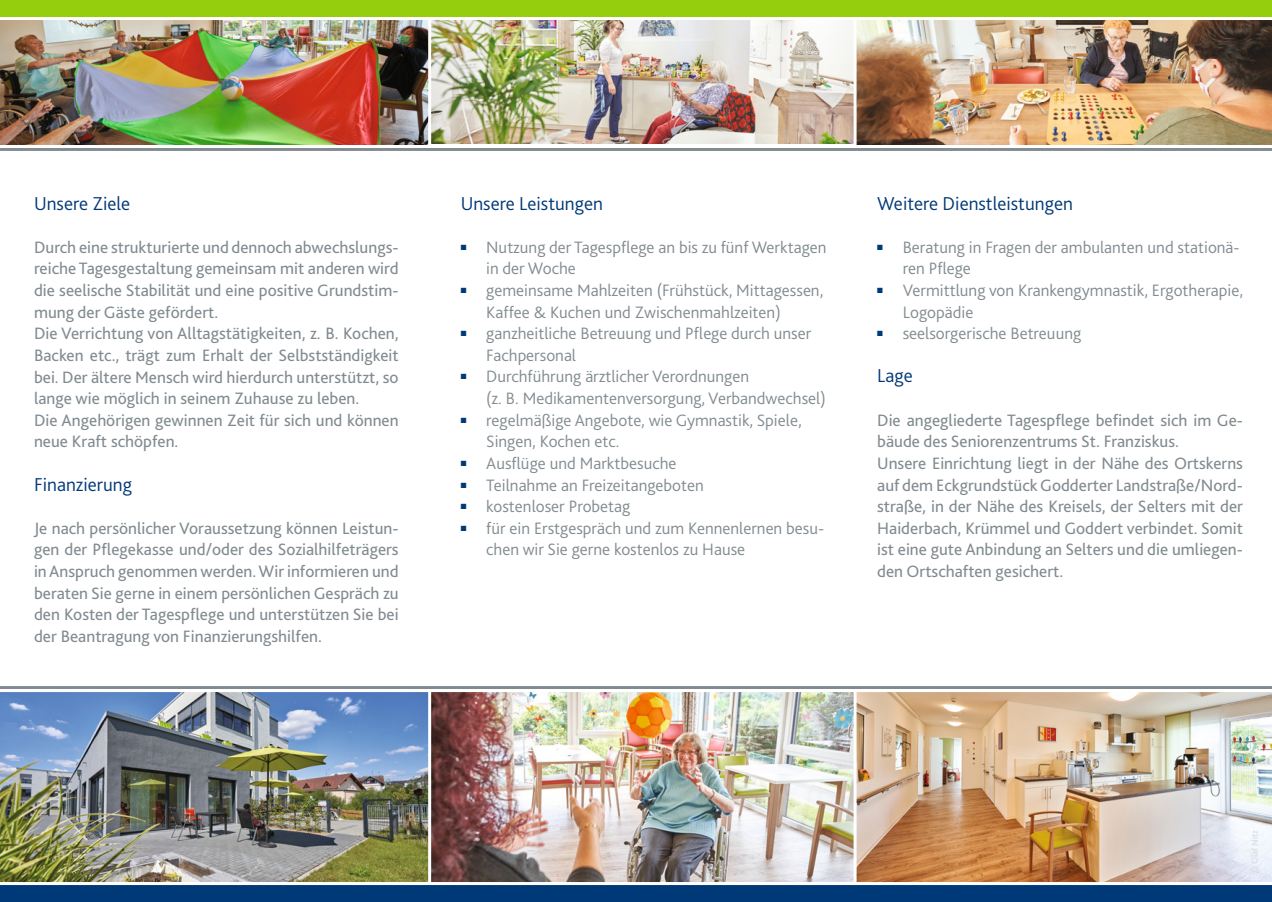
<style>
.page{position:relative;width:1272px;height:902px;background:#fff}
.page>*{position:absolute;margin:0;border:0;box-sizing:border-box;transform-origin:0 0}
.t1{font:300 19.5px "Bliss 2";color:#003977}
.t2{font:17.25px/21.6px "Bliss 2";color:#818b90}
.t3{font:300 17.25px/21.6px "Bliss 2";color:#818b90}
.t4{font:9px "Bliss 2";color:#d7dbde}
</style>
<div class="page">
<img style="left:0;top:692px;width:1271px;height:189px">
<img style="left:431px;top:20px;width:840px;height:125px">
<img style="left:0;top:20px;width:428px;height:125px">
<hr style="left:853px;top:19px;width:3px;height:130px;background:#fff">
<hr style="left:0;top:148px;width:1271px;height:3px;background:#818b90">
<div style="left:0;top:0;width:1271px;height:17px;background:#94ce0d"></div>
<div style="left:0;top:884px;width:1271px;height:17px;background:#003977"></div>
<hr style="left:853px;top:690px;width:3px;height:193px;background:#fff">
<hr style="left:428px;top:690px;width:3px;height:193px;background:#fff">
<hr style="left:0;top:686px;width:1271px;height:3px;background:#818b90">
<p class="t1" style="left:34px;top:196px;width:98px">Unsere Ziele</p>
<p class="t2" style="left:34px;top:238px;width:366px">Durch eine strukturierte und dennoch abwechslungs&shy;reiche Tagesgestaltung gemeinsam mit anderen wird die seelische Stabilität und eine positive Grundstim&shy;mung der Gäste gefördert.<br>Die Verrichtung von Alltagstätigkeiten, z. B. Kochen, Backen etc., trägt zum Erhalt der Selbstständigkeit bei. Der ältere Mensch wird hierdurch unterstützt, so lange wie möglich in seinem Zuhause zu leben.<br>Die Angehörigen gewinnen Zeit für sich und können neue Kraft schöpfen.</p>
<p class="t1" style="left:34px;top:476px;width:99px">Finanzierung</p>
<p class="t2" style="left:34px;top:519px;width:366px;text-align:justify">Je nach persönlicher Voraussetzung können Leistun&shy;gen der Pflegekasse und/oder des Sozialhilfeträgers in Anspruch genommen werden. Wir informieren und beraten Sie gerne in einem persönlichen Gespräch zu den Kosten der Tagespflege und unterstützen Sie bei der Beantragung von Finanzierungshilfen.</p>
<p class="t1" style="left:460px;top:196px;width:144px">Unsere Leistungen</p>
<p class="t3" style="left:486px;top:238px;width:342px;text-indent:-26px"><sup>■</sup> Nutzung der Tagespflege an bis zu fünf Werktagen in der Woche</p>
<p class="t3" style="left:486px;top:281px;width:339px;text-indent:-26px"><sup>■</sup> gemeinsame Mahlzeiten (Frühstück, Mittagessen,<br>Kaffee &amp; Kuchen und Zwischenmahlzeiten)</p>
<p class="t3" style="left:486px;top:324px;width:326px;text-indent:-26px"><sup>■</sup> ganzheitliche Betreuung und Pflege durch unser<br>Fachpersonal</p>
<p class="t3" style="left:486px;top:367px;width:341px;text-indent:-26px"><sup>■</sup> Durchführung ärztlicher Verordnungen<br>(z. B. Medikamentenversorgung, Verbandwechsel)</p>
<p class="t3" style="left:486px;top:411px;width:317px;text-indent:-26px"><sup>■</sup> regelmäßige Angebote, wie Gymnastik, Spiele,<br>Singen, Kochen etc.</p>
<p class="t3" style="left:460px;top:454px;width:217px"><sup>■</sup> Ausflüge und Marktbesuche</p>
<p class="t3" style="left:460px;top:475px;width:245px"><sup>■</sup> Teilnahme an Freizeitangeboten</p>
<p class="t3" style="left:460px;top:497px;width:171px"><sup>■</sup> kostenloser Probetag</p>
<p class="t3" style="left:486px;top:519px;width:339px;text-indent:-26px"><sup>■</sup> für ein Erstgespräch und zum Kennenlernen besu&shy;chen wir Sie gerne kostenlos zu Hause</p>
<p class="t1" style="left:877px;top:196px;width:197px">Weitere Dienstleistungen</p>
<p class="t3" style="left:902px;top:238px;width:338px;text-indent:-26px"><sup>■</sup> Beratung in Fragen der ambulanten und stationä&shy;ren Pflege</p>
<p class="t3" style="left:902px;top:281px;width:342px;text-indent:-26px"><sup>■</sup> Vermittlung von Krankengymnastik, Ergo therapie,<br>Logopädie</p>
<p class="t3" style="left:877px;top:324px;width:205px"><sup>■</sup> seelsorgerische Betreuung</p>
<p class="t1" style="left:877px;top:368px;width:37px">Lage</p>
<p class="t2" style="left:877px;top:411px;width:367px">Die angegliederte Tagespflege befindet sich im Ge&shy;bäude des Seniorenzentrums St. Franziskus.<br>Unsere Einrichtung liegt in der Nähe des Ortskerns auf dem Eckgrundstück Godderter Landstraße/Nord&shy;straße, in der Nähe des Kreisels, der Selters mit der Haiderbach, Krümmel und Goddert verbindet. Somit ist eine gute Anbindung an Selters und die umliegen&shy;den Ortschaften gesichert.</p>
<p class="t4" style="left:1251px;top:874px;width:45px;rotate:-90deg">Ⓒ Olaf Nitz</p>
</div>
